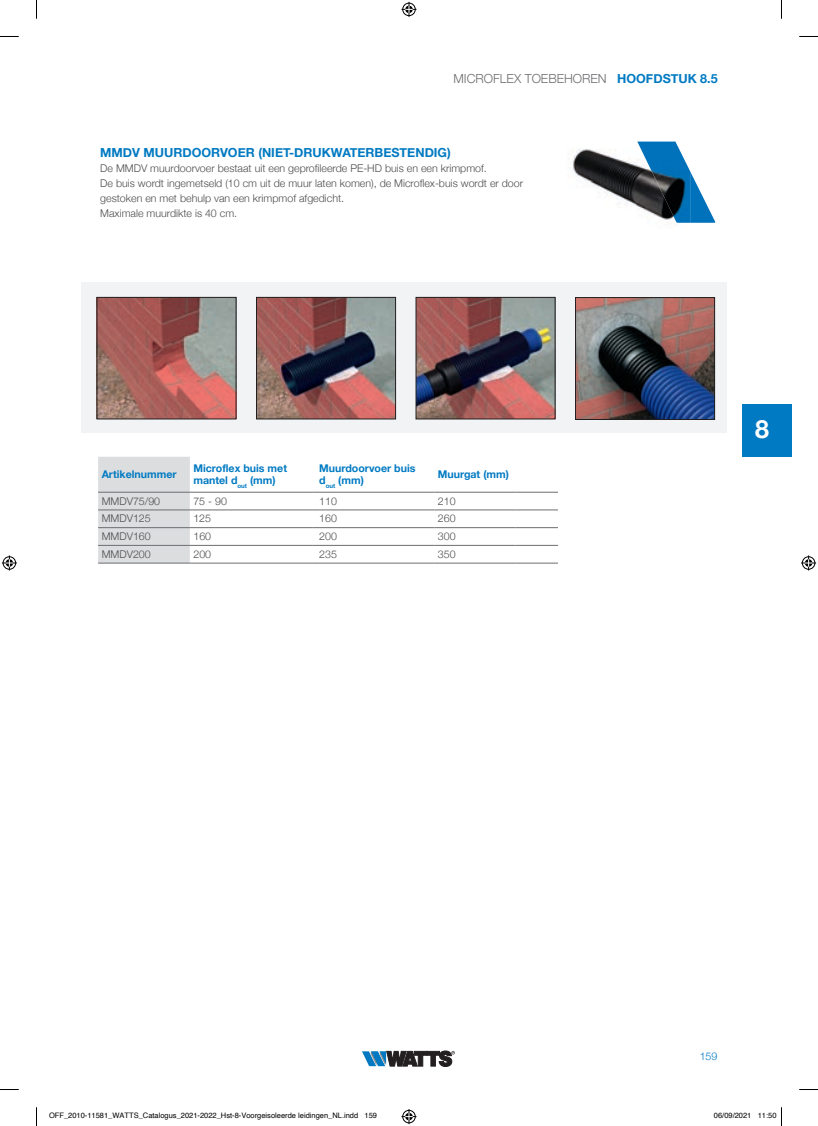
<style>
.page{position:relative;width:818px;height:1126px;background:#fff}
.page>*{position:absolute;margin:0;border:0;box-sizing:border-box;transform-origin:0 0}
.t1{font:700 25px "Helvetica Neue";color:#fff}
.t2{font:700 12.5px "Helvetica Neue";color:#007ac2}
.t3{font:300 12.5px "Helvetica Neue";color:#6c6d70}
.t4{font:300 10.62px/15px "Helvetica Neue";color:#4b4c4d}
.t5{font:700 10.62px/12.8px "Helvetica Neue";color:#007ac2}
.t6{font:300 10.62px "Helvetica Neue";color:#007ac2}
.t7{font:7.5px "Helvetica";color:#000}
.s1{font-weight:700;color:#007ac2}
</style>
<div class="page">
<svg style="left:362px;top:1050px;width:92px;height:16px"></svg>
<div style="left:742px;top:404px;width:49px;height:53px;background:#007ac2"></div>
<div style="left:81px;top:282px;width:645px;height:150px;background:#f2f3f4"></div>
<svg style="left:690px;top:173px;width:25px;height:50px"></svg>
<div style="left:98px;top:457px;width:92px;height:106px;background:#dcdddf"></div>
<hr style="left:98px;top:492px;width:92px;height:1px;background:#6c6d70">
<hr style="left:190px;top:492px;width:122px;height:1px;background:#6c6d70">
<hr style="left:312px;top:492px;width:122px;height:1px;background:#6c6d70">
<hr style="left:434px;top:492px;width:81px;height:1px;background:#6c6d70">
<hr style="left:515px;top:492px;width:42px;height:1px;background:#6c6d70">
<hr style="left:98px;top:509px;width:92px;height:1px;background:#6c6d70">
<hr style="left:190px;top:509px;width:122px;height:1px;background:#6c6d70">
<hr style="left:312px;top:509px;width:122px;height:1px;background:#6c6d70">
<hr style="left:434px;top:509px;width:81px;height:1px;background:#6c6d70">
<hr style="left:515px;top:509px;width:42px;height:1px;background:#6c6d70">
<hr style="left:98px;top:527px;width:92px;height:1px;background:#6c6d70">
<hr style="left:190px;top:527px;width:122px;height:1px;background:#6c6d70">
<hr style="left:312px;top:527px;width:122px;height:1px;background:#6c6d70">
<hr style="left:434px;top:527px;width:81px;height:1px;background:#6c6d70">
<hr style="left:515px;top:527px;width:42px;height:1px;background:#6c6d70">
<hr style="left:98px;top:545px;width:92px;height:1px;background:#6c6d70">
<hr style="left:190px;top:545px;width:122px;height:1px;background:#6c6d70">
<hr style="left:312px;top:545px;width:122px;height:1px;background:#6c6d70">
<hr style="left:434px;top:545px;width:81px;height:1px;background:#6c6d70">
<hr style="left:515px;top:545px;width:42px;height:1px;background:#6c6d70">
<hr style="left:98px;top:563px;width:92px;height:1px;background:#6c6d70">
<hr style="left:190px;top:563px;width:122px;height:1px;background:#6c6d70">
<hr style="left:312px;top:563px;width:122px;height:1px;background:#6c6d70">
<hr style="left:434px;top:563px;width:81px;height:1px;background:#6c6d70">
<hr style="left:515px;top:563px;width:42px;height:1px;background:#6c6d70">
<img style="left:568px;top:149px;width:104px;height:75px">
<img style="left:637px;top:141px;width:53px;height:82px">
<img style="left:258px;top:299px;width:135px;height:118px">
<div style="left:256px;top:297px;width:139px;height:122px;border:1px solid #231f20"></div>
<img style="left:417px;top:299px;width:136px;height:118px">
<div style="left:415px;top:297px;width:140px;height:122px;border:1px solid #231f20"></div>
<img style="left:99px;top:299px;width:135px;height:118px">
<div style="left:97px;top:297px;width:139px;height:122px;border:1px solid #231f20"></div>
<img style="left:577px;top:299px;width:135px;height:118px">
<div style="left:575px;top:297px;width:139px;height:122px;border:1px solid #231f20"></div>
<svg style="left:0;top:36px;width:19px;height:1px"></svg>
<svg style="left:799px;top:36px;width:18px;height:1px"></svg>
<svg style="left:0;top:1089px;width:19px;height:1px"></svg>
<svg style="left:799px;top:1089px;width:18px;height:1px"></svg>
<svg style="left:36px;top:0;width:1px;height:19px"></svg>
<svg style="left:36px;top:1107px;width:1px;height:18px"></svg>
<svg style="left:401px;top:2px;width:15px;height:15px"></svg>
<svg style="left:401px;top:1109px;width:15px;height:14px"></svg>
<svg style="left:2px;top:555px;width:15px;height:15px"></svg>
<svg style="left:801px;top:555px;width:14px;height:15px"></svg>
<p class="t3" style="left:453px;top:70px;width:265px">MICROFLEX TOEBEHOREN <span class="s1">HOOFDSTUK 8.5</span></p>
<p class="t2" style="left:100px;top:144px;width:352px">MMDV MUURDOORVOER (NIET-DRUKWATERBESTENDIG)</p>
<p class="t4" style="left:100px;top:160px;width:424px">De MMDV muurdoorvoer bestaat uit een geprofileerde PE-HD buis en een krimpmof.<br>De buis wordt ingemetseld (10 cm uit de muur laten komen), de Microflex-buis wordt er door gestoken en met behulp van een krimpmof afgedicht.<br>Maximale muurdikte is 40 cm.</p>
<p class="t5" style="left:102px;top:467px;width:76px">Artikelnummer</p>
<p class="t5" style="left:193px;top:461px;width:95px">Microflex buis met mantel d<sub>out</sub> (mm)</p>
<p class="t5" style="left:319px;top:461px;width:98px">Muurdoorvoer buis d<sub>out</sub> (mm)</p>
<p class="t5" style="left:437px;top:467px;width:72px">Muurgat (mm)</p>
<p class="t4" style="left:102px;top:493px;width:60px">MMDV75/90</p>
<p class="t4" style="left:193px;top:493px;width:35px">75 - 90</p>
<p class="t4" style="left:319px;top:493px;width:19px">110</p>
<p class="t4" style="left:437px;top:493px;width:19px">210</p>
<p class="t4" style="left:102px;top:510px;width:51px">MMDV125</p>
<p class="t4" style="left:193px;top:510px;width:19px">125</p>
<p class="t4" style="left:319px;top:510px;width:19px">160</p>
<p class="t4" style="left:437px;top:510px;width:19px">260</p>
<p class="t4" style="left:102px;top:528px;width:51px">MMDV160</p>
<p class="t4" style="left:193px;top:528px;width:19px">160</p>
<p class="t4" style="left:319px;top:528px;width:19px">200</p>
<p class="t4" style="left:437px;top:528px;width:19px">300</p>
<p class="t4" style="left:102px;top:546px;width:51px">MMDV200</p>
<p class="t4" style="left:193px;top:546px;width:19px">200</p>
<p class="t4" style="left:319px;top:546px;width:19px">235</p>
<p class="t4" style="left:437px;top:546px;width:19px">350</p>
<h1 class="t1" style="left:754px;top:413px;width:15px">8</h1>
<p class="t6" style="left:699px;top:1049px;width:19px">159</p>
<p class="t7" style="left:49px;top:1109px;width:329px">OFF_2010-11581_WATTS_Catalogus_2021-2022_Hst-8-Voorgeisoleerde leidingen_NL.indd 159</p>
<p class="t7" style="left:713px;top:1109px;width:64px">06/09/2021 11:50</p>
</div>
